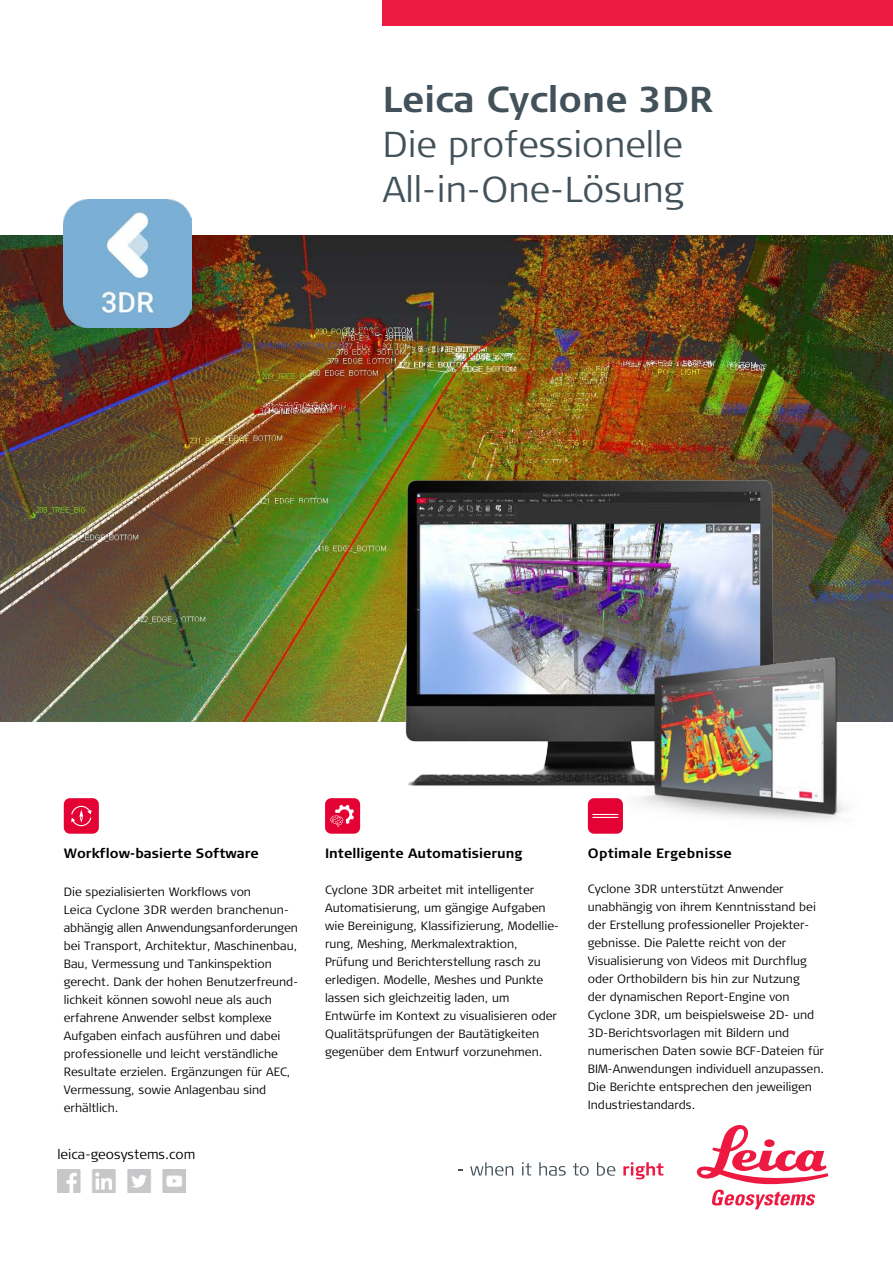
<style>
.page{position:relative;width:893px;height:1263px;background:#fff}
.page>*{position:absolute;margin:0;border:0;box-sizing:border-box;transform-origin:0 0}
.t1{font:300 36px/45px "Signa Column";color:#43525a}
.t2{font:700 36px "Signa Column";color:#43525a}
.t3{font:700 13.5px "Signa Column";color:#000}
.t4{font:300 13.5px "Signa Column";color:#000}
.t5{font:300 12px/18px "Signa Column";color:#000}
</style>
<div class="page">
<div style="left:383px;top:0;width:510px;height:26px;background:#ed1941"></div>
<img style="left:0;top:236px;width:893px;height:486px">
<img style="left:64px;top:200px;width:127px;height:127px">
<svg style="left:470px;top:1162px;width:43px;height:14px"></svg>
<svg style="left:522px;top:1162px;width:9px;height:13px"></svg>
<svg style="left:539px;top:1162px;width:27px;height:14px"></svg>
<svg style="left:573px;top:1163px;width:16px;height:13px"></svg>
<svg style="left:597px;top:1162px;width:18px;height:14px"></svg>
<svg style="left:623px;top:1162px;width:40px;height:17px"></svg>
<svg style="left:697px;top:1125px;width:131px;height:84px"></svg>
<img style="left:58px;top:1170px;width:127px;height:23px">
<svg style="left:325px;top:798px;width:35px;height:36px"></svg>
<svg style="left:64px;top:798px;width:35px;height:36px"></svg>
<svg style="left:588px;top:808px;width:33px;height:26px"></svg>
<img style="left:396px;top:432px;width:460px;height:376px">
<img style="left:591px;top:642px;width:285px;height:190px">
<h1 class="t2" style="left:383px;top:77px;width:333px">Leica Cyclone 3DR</h1>
<h1 class="t1" style="left:383px;top:123px;width:302px">Die professionelle<br>All-in-One-Lösung</h1>
<p class="t3" style="left:64px;top:845px;width:196px">Workflow-basierte Software</p>
<p class="t5" style="left:64px;top:883px;width:236px">Die spezialisierten Workflows von<br>Leica Cyclone 3DR werden branchenun&shy;abhängig allen Anwendungsanforderungen bei Transport, Architektur, Maschinenbau, Bau, Vermessung und Tankinspektion gerecht. Dank der hohen Benutzerfreund&shy;lichkeit können sowohl neue als auch erfahrene Anwender selbst komplexe Aufgaben einfach ausführen und dabei professionelle und leicht verständliche Resultate erzielen. Ergänzungen für AEC, Vermessung, sowie Anlagenbau sind erhältlich.</p>
<p class="t4" style="left:57px;top:1146px;width:140px">leica-geosystems.com</p>
<p class="t3" style="left:325px;top:845px;width:199px">Intelligente Automatisierung</p>
<p class="t5" style="left:325px;top:881px;width:235px">Cyclone 3DR arbeitet mit intelligenter Automatisierung, um gängige Aufgaben wie Bereinigung, Klassifizierung, Modellie&shy;rung, Meshing, Merkmalextraktion, Prüfung und Berichterstellung rasch zu erledigen. Modelle, Meshes und Punkte lassen sich gleichzeitig laden, um Entwürfe im Kontext zu visualisieren oder Qualitätsprüfungen der Bautätigkeiten gegenüber dem Entwurf vorzunehmen.</p>
<p class="t3" style="left:588px;top:845px;width:146px">Optimale Ergebnisse</p>
<p class="t5" style="left:588px;top:880px;width:238px">Cyclone 3DR unterstützt Anwender unabhängig von ihrem Kenntnisstand bei der Erstellung professioneller Projekter&shy;gebnisse. Die Palette reicht von der Visualisierung von Videos mit Durchflug oder Orthobildern bis hin zur Nutzung<br>der dynamischen Report-Engine von Cyclone 3DR, um beispielsweise 2D- und 3D-Berichtsvorlagen mit Bildern und numerischen Daten sowie BCF-Dateien für BIM-Anwendungen individuell anzupassen.<br>Die Berichte entsprechen den jeweiligen Industriestandards.</p>
</div>
